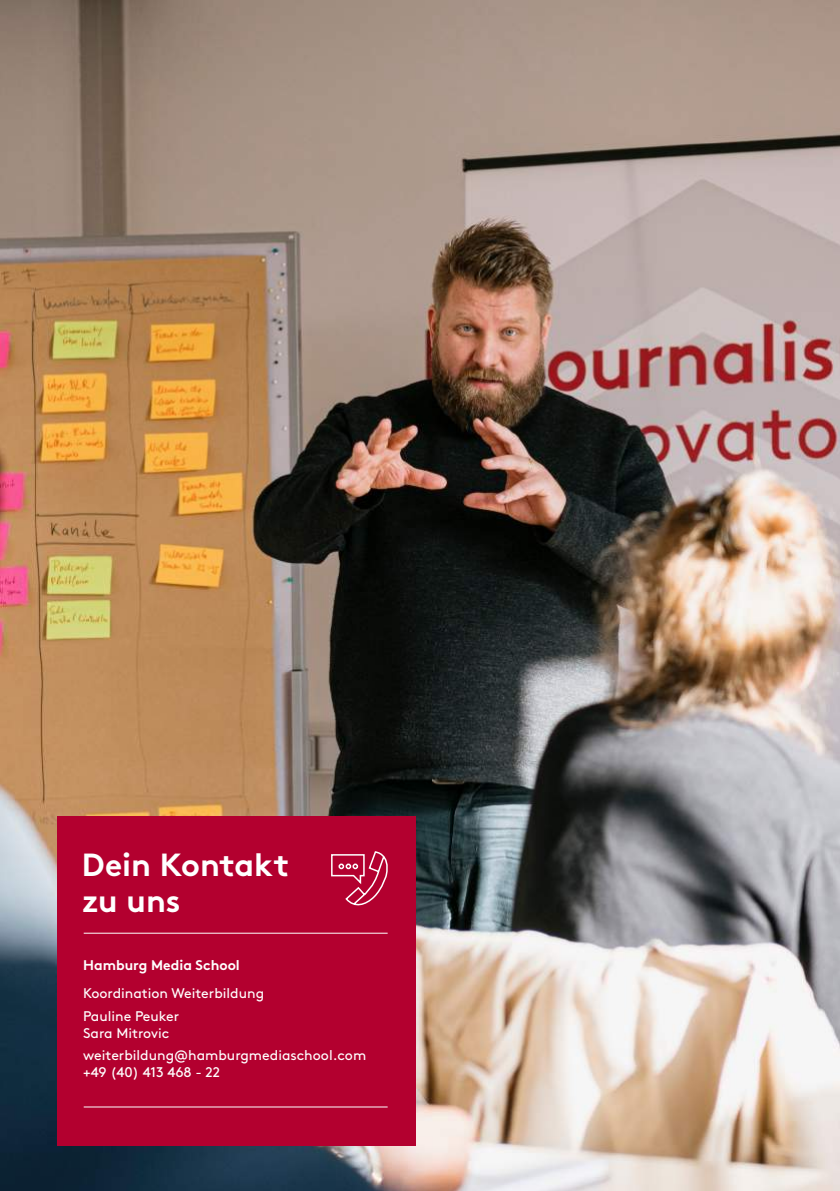
<style>
.page{position:relative;width:840px;height:1191px;background:#fff}
.page>*{position:absolute;margin:0;border:0;box-sizing:border-box;transform-origin:0 0}
.t1{font:700 32px/36px "Brown";color:#fff}
.t2{font:14px/22.4px "Brown";color:#fff}
.t3{font:700 14px "Brown";color:#fff}
</style>
<div class="page">
<img style="left:0;top:0;width:839px;height:1191px">
<div style="left:57px;top:926px;width:358px;height:219px;background:#b3002f"></div>
<div style="left:57px;top:816px;width:358px;height:120px;background:#b3002f"></div>
<svg style="left:331px;top:851px;width:57px;height:55px"></svg>
<hr style="left:84px;top:932px;width:303px;height:1px;background:#fff">
<hr style="left:84px;top:1106px;width:303px;height:1px;background:#fff">
<h1 class="t1" style="left:82px;top:843px;width:209px">Dein Kontakt zu uns</h1>
<p class="t3" style="left:83px;top:954px;width:158px">Hamburg Media School</p>
<p class="t2" style="left:83px;top:981px;width:182px">Koordination Weiterbildung<br>Pauline Peuker</p>
<p class="t2" style="left:83px;top:1020px;width:284px">Sara Mitrovic weiterbildung@hamburgmediaschool.com</p>
<p class="t2" style="left:83px;top:1059px;width:138px">+49 (40) 413 468 - 22</p>
</div>
